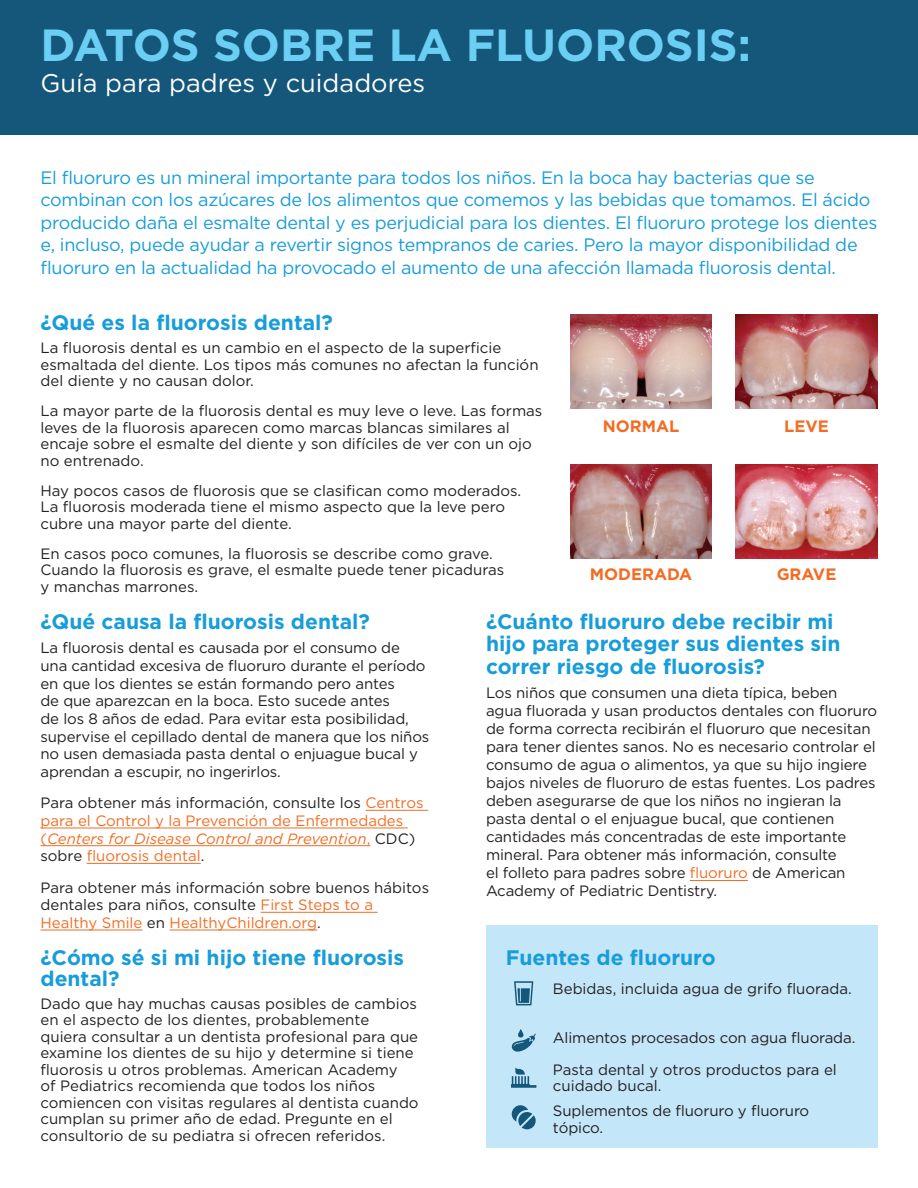
<style>
.page{position:relative;width:918px;height:1188px;background:#fff}
.page>*{position:absolute;margin:0;border:0;box-sizing:border-box;transform-origin:0 0}
.t1{font:700 45px "Gotham HTF";color:#6bcef3}
.t2{font:25.5px "Gotham HTF";color:#fff}
.t3{font:700 21px/22.5px "Gotham HTF";color:#179dd9}
.t4{font:18px/22.5px "Gotham HTF";letter-spacing:-.015em;color:#179dd9}
.t5{font:700 16.5px "Gotham HTF";color:#f36c23}
.t6{font:15px/16.5px "Gotham HTF";letter-spacing:-.01em;color:#231f20}
.t7{font:15px/17.7px "Gotham HTF";color:#f36c23}
.s1{color:#231f20}
.s2{font-style:italic}
.s3{color:#f36c23}
</style>
<div class="page">
<div style="left:486px;top:925px;width:392px;height:223px;background:#c3e6f9"></div>
<div style="left:0;top:0;width:918px;height:135px;background:#14577a"></div>
<hr style="left:366px;top:810px;width:62px;height:1px;background:#f36c23">
<hr style="left:40px;top:828px;width:368px;height:1px;background:#f36c23">
<hr style="left:40px;top:845px;width:330px;height:1px;background:#f36c23">
<hr style="left:87px;top:863px;width:114px;height:1px;background:#f36c23">
<hr style="left:261px;top:912px;width:117px;height:1px;background:#f36c23">
<hr style="left:40px;top:930px;width:102px;height:1px;background:#f36c23">
<hr style="left:170px;top:930px;width:147px;height:1px;background:#f36c23">
<hr style="left:690px;top:880px;width:58px;height:1px;background:#f36c23">
<img style="left:736px;top:314px;width:142px;height:95px">
<img style="left:570px;top:464px;width:142px;height:95px">
<img style="left:570px;top:314px;width:142px;height:95px">
<img style="left:736px;top:464px;width:142px;height:95px">
<svg style="left:512px;top:1105px;width:24px;height:24px"></svg>
<svg style="left:511px;top:1068px;width:25px;height:20px"></svg>
<svg style="left:511px;top:1034px;width:25px;height:18px"></svg>
<svg style="left:518px;top:1029px;width:6px;height:9px"></svg>
<svg style="left:514px;top:981px;width:19px;height:24px"></svg>
<h1 class="t1" style="left:40px;top:19px;width:712px">DATOS SOBRE LA FLUOROSIS:</h1>
<h2 class="t2" style="left:40px;top:69px;width:386px">Guía para padres y cuidadores</h2>
<p class="t4" style="left:40px;top:166px;width:838px">El fluoruro es un mineral importante para todos los niños. En la boca hay bacterias que se combinan con los azúcares de los alimentos que comemos y las bebidas que tomamos. El ácido producido daña el esmalte dental y es perjudicial para los dientes. El fluoruro protege los dientes e, incluso, puede ayudar a revertir signos tempranos de caries. Pero la mayor disponibilidad de fluoruro en la actualidad ha provocado el aumento de una afección llamada fluorosis dental.</p>
<h3 class="t3" style="left:40px;top:311px;width:294px">¿Qué es la fluorosis dental?</h3>
<p class="t6" style="left:40px;top:340px;width:500px">La fluorosis dental es un cambio en el aspecto de la superficie esmaltada del diente. Los tipos más comunes no afectan la función del diente y no causan dolor.</p>
<p class="t6" style="left:40px;top:403px;width:503px">La mayor parte de la fluorosis dental es muy leve o leve. Las formas leves de la fluorosis aparecen como marcas blancas similares al encaje sobre el esmalte del diente y son difíciles de ver con un ojo no entrenado.</p>
<p class="t6" style="left:40px;top:482px;width:482px">Hay pocos casos de fluorosis que se clasifican como moderados.<br>La fluorosis moderada tiene el mismo aspecto que la leve pero cubre una mayor parte del diente.</p>
<p class="t6" style="left:40px;top:545px;width:465px">En casos poco comunes, la fluorosis se describe como grave.<br>Cuando la fluorosis es grave, el esmalte puede tener picaduras y manchas marrones.</p>
<p class="t5" style="left:603px;top:416px;width:78px">NORMAL</p>
<p class="t5" style="left:784px;top:416px;width:46px">LEVE</p>
<p class="t5" style="left:590px;top:565px;width:104px">MODERADA</p>
<p class="t5" style="left:777px;top:565px;width:61px">GRAVE</p>
<h3 class="t3" style="left:40px;top:610px;width:331px">¿Qué causa la fluorosis dental?</h3>
<p class="t6" style="left:40px;top:639px;width:390px;line-height:17.7px">La fluorosis dental es causada por el consumo de una cantidad excesiva de fluoruro durante el período en que los dientes se están formando pero antes<br>de que aparezcan en la boca. Esto sucede antes<br>de los 8 años de edad. Para evitar esta posibilidad, supervise el cepillado dental de manera que los niños no usen demasiada pasta dental o enjuague bucal y aprendan a escupir, no ingerirlos.</p>
<p class="t7" style="left:40px;top:794px;width:385px"><span class="s1">Para obtener más información, consulte los</span> Centros para el Control y la Prevención de Enfermedades (<span class="s2">Centers for Disease Control and Prevention</span>, <span class="s1">CDC) sobre</span> fluorosis dental<span class="s1">.</span></p>
<p class="t6" style="left:40px;top:878px;width:390px;line-height:17.7px">Para obtener más información sobre buenos hábitos dentales para niños, consulte <span class="s3">First Steps to a<br>Healthy Smile</span> en <span class="s3">HealthyChildren.org</span>.</p>
<h3 class="t3" style="left:40px;top:946px;width:365px;line-height:21px">¿Cómo sé si mi hijo tiene fluorosis dental?</h3>
<p class="t6" style="left:40px;top:995px;width:380px">Dado que hay muchas causas posibles de cambios en el aspecto de los dientes, probablemente quiera consultar a un dentista profesional para que examine los dientes de su hijo y determine si tiene fluorosis u otros problemas. American Academy<br>of Pediatrics recomienda que todos los niños comiencen con visitas regulares al dentista cuando cumplan su primer año de edad. Pregunte en el consultorio de su pediatra si ofrecen referidos.</p>
<h3 class="t3" style="left:486px;top:610px;width:356px">¿Cuánto fluoruro debe recibir mi hijo para proteger sus dientes sin correr riesgo de fluorosis?</h3>
<p class="t6" style="left:486px;top:684px;width:393px;line-height:18px">Los niños que consumen una dieta típica, beben agua fluorada y usan productos dentales con fluoruro de forma correcta recibirán el fluoruro que necesitan para tener dientes sanos. No es necesario controlar el consumo de agua o alimentos, ya que su hijo ingiere bajos niveles de fluoruro de estas fuentes. Los padres deben asegurarse de que los niños no ingieran la pasta dental o el enjuague bucal, que contienen cantidades más concentradas de este importante mineral. Para obtener más información, consulte<br>el folleto para padres sobre <span class="s3">fluoruro</span> de American Academy of Pediatric Dentistry.</p>
<h3 class="t3" style="left:506px;top:946px;width:211px">Fuentes de fluoruro</h3>
<p class="t6" style="left:553px;top:981px;width:300px">Bebidas, incluida agua de grifo fluorada.</p>
<p class="t6" style="left:553px;top:1021px;width:304px;line-height:32.1px">Alimentos procesados con agua fluorada.<br>Pasta dental y otros productos para el</p>
<p class="t6" style="left:553px;top:1074px;width:258px;line-height:24.6px">cuidado bucal.<br>Suplementos de fluoruro y fluoruro</p>
<p class="t6" style="left:553px;top:1119px;width:52px">tópico.</p>
</div>
